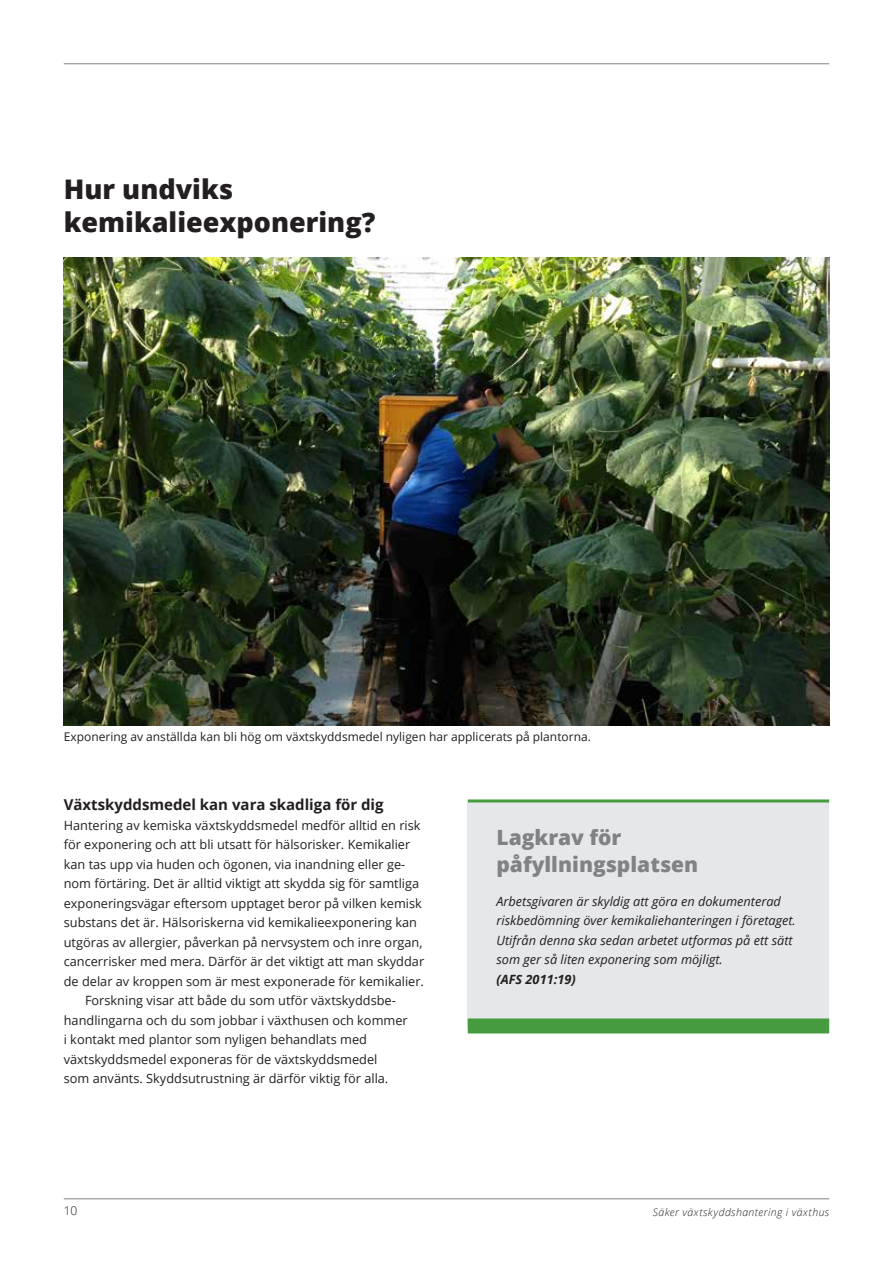
<style>
.page{position:relative;width:893px;height:1263px;background:#fff}
.page>*{position:absolute;margin:0;border:0;box-sizing:border-box;transform-origin:0 0}
.t1{font:800 27px/32.4px "Open Sans";color:#231f20}
.t2{font:800 21px/27px "Open Sans";color:#808285}
.t3{font:700 15px "Open Sans";color:#231f20}
.t4{font:12.75px "Open Sans";color:#231f20}
.t5{font:italic 12.75px/19.5px "Open Sans";color:#231f20}
.t6{font:italic 700 12.75px "Open Sans";color:#231f20}
.t7{font:12px "Open Sans";color:#231f20}
.t8{font:300 12px "Open Sans";color:#231f20}
.t9{font:italic 300 10.5px "Open Sans";letter-spacing:.045em;color:#231f20}
</style>
<div class="page">
<hr style="left:64px;top:1198px;width:765px;height:1px;background:#808285">
<hr style="left:64px;top:63px;width:765px;height:1px;background:#808285">
<img style="left:64px;top:257px;width:765px;height:468px">
<div style="left:468px;top:802px;width:361px;height:225px;background:#e6e7e9"></div>
<hr style="left:468px;top:799px;width:361px;height:3px;background:#469b3f">
<div style="left:468px;top:1018px;width:361px;height:15px;background:#469b3f"></div>
<h1 class="t1" style="left:64px;top:172px;width:313px">Hur undviks kemikalieexponering?</h1>
<p class="t7" style="left:64px;top:728px;width:529px">Exponering av anställda kan bli hög om växtskyddsmedel nyligen har applicerats på plantorna.</p>
<p class="t3" style="left:64px;top:794px;width:321px">Växtskyddsmedel kan vara skadliga för dig</p>
<p class="t4" style="left:64px;top:816px;width:358px">Hantering av kemiska växtskyddsmedel medför alltid en risk</p>
<p class="t4" style="left:64px;top:836px;width:348px">för exponering och att bli utsatt för hälsorisker. Kemikalier</p>
<p class="t4" style="left:64px;top:855px;width:343px">kan tas upp via huden och ögonen, via inandning eller ge-</p>
<p class="t4" style="left:64px;top:875px;width:357px">nom förtäring. Det är alltid viktigt att skydda sig för samtliga</p>
<p class="t4" style="left:64px;top:894px;width:360px">exponeringsvägar eftersom upptaget beror på vilken kemisk</p>
<p class="t4" style="left:64px;top:914px;width:355px">substans det är. Hälsoriskerna vid kemikalieexponering kan</p>
<p class="t4" style="left:64px;top:933px;width:360px">utgöras av allergier, påverkan på nervsystem och inre organ,</p>
<p class="t4" style="left:64px;top:953px;width:362px">cancerrisker med mera. Därför är det viktigt att man skyddar</p>
<p class="t4" style="left:64px;top:972px;width:362px">de delar av kroppen som är mest exponerade för kemikalier.</p>
<p class="t4" style="left:85px;top:992px;width:312px">Forskning visar att både du som utför växtskyddsbe-</p>
<p class="t4" style="left:64px;top:1011px;width:345px">handlingarna och du som jobbar i växthusen och kommer</p>
<p class="t4" style="left:64px;top:1031px;width:305px">i kontakt med plantor som nyligen behandlats med</p>
<p class="t4" style="left:64px;top:1050px;width:315px">växtskyddsmedel exponeras för de växtskyddsmedel</p>
<p class="t4" style="left:64px;top:1070px;width:326px">som använts. Skyddsutrustning är därför viktig för alla.</p>
<h2 class="t2" style="left:496px;top:823px;width:203px">Lagkrav för påfyllningsplatsen</h2>
<p class="t5" style="left:496px;top:891px;width:301px">Arbetsgivaren är skyldig att göra en dokumenterad riskbedömning över kemikaliehanteringen i företaget.<br>Utifrån denna ska sedan arbetet utformas på ett sätt som ger så liten exponering som möjligt.</p>
<p class="t6" style="left:496px;top:970px;width:81px">(AFS 2011:19)</p>
<p class="t8" style="left:64px;top:1202px;width:15px">10</p>
<p class="t9" style="left:653px;top:1205px;width:178px">Säker växtskyddshantering i växthus</p>
</div>
